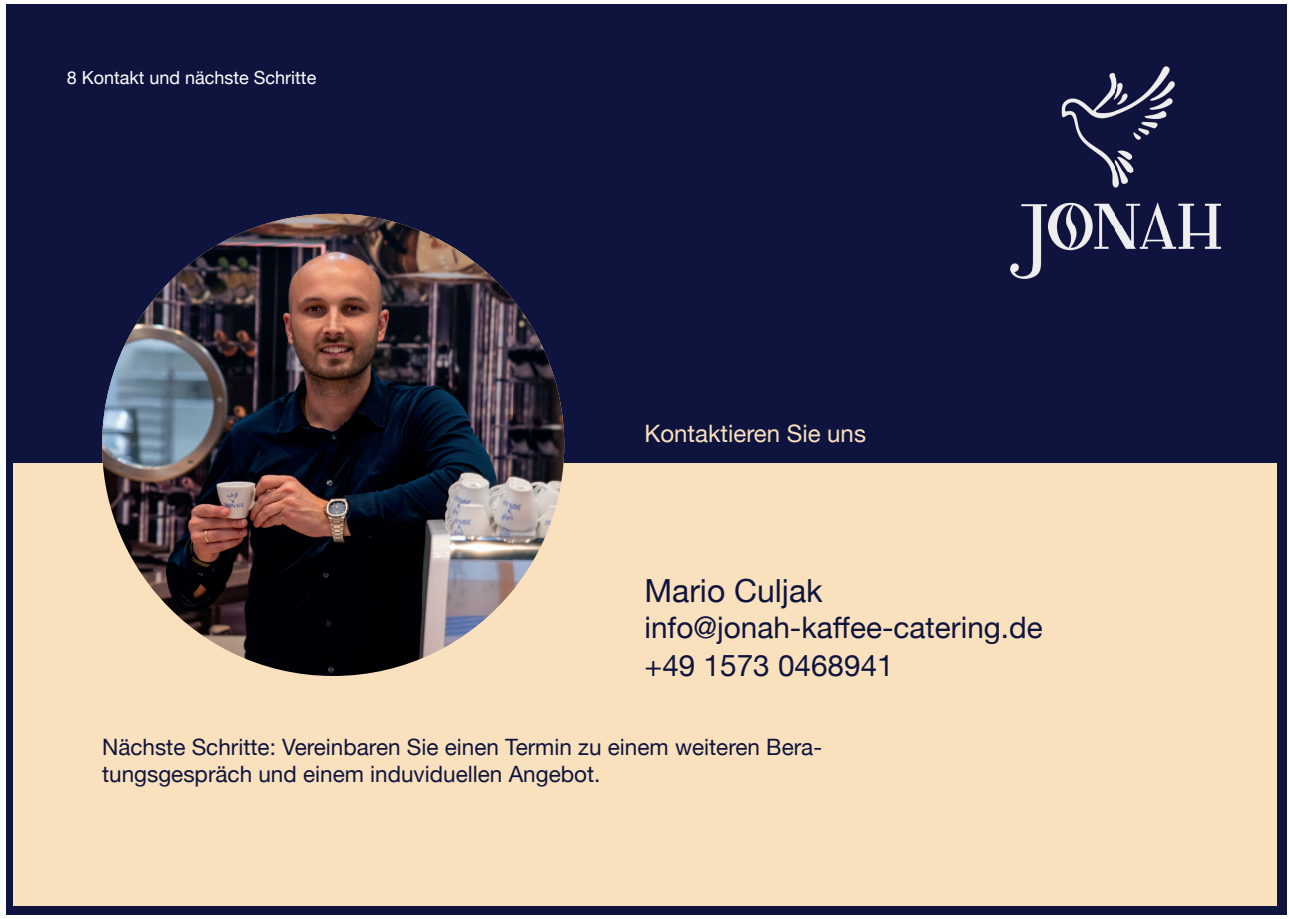
<style>
.page{position:relative;width:1289px;height:919px;background:#fff}
.page>*{position:absolute;margin:0;border:0;box-sizing:border-box;transform-origin:0 0}
.t1{font:31.8px "Helvetica Neue";color:#0f143e}
.t2{font:29.7px/38.2px "Helvetica Neue";color:#0f143e}
.t3{font:24px "Helvetica Neue";color:#fae1be}
.t4{font:22.5px/27px "Helvetica Neue";color:#0f143e}
.t5{font:18px "Helvetica Neue";color:#fff}
</style>
<div class="page">
<div style="left:6px;top:4px;width:1280px;height:910px;background:#0f143e"></div>
<div style="left:13px;top:463px;width:1263px;height:443px;background:#fae1be"></div>
<img style="left:1010px;top:67px;width:210px;height:211px">
<div style="left:1048px;top:259px;width:174px;height:16px;background:#0f143e"></div>
<img style="left:153px;top:214px;width:360px;height:462px">
<img style="left:102px;top:300px;width:51px;height:290px">
<img style="left:513px;top:300px;width:51px;height:290px">
<p class="t5" style="left:67px;top:65px;width:251px">8 Kontakt und nächste Schritte</p>
<p class="t3" style="left:644px;top:416px;width:223px">Kontaktieren Sie uns</p>
<h1 class="t1" style="left:644px;top:567px;width:180px">Mario Culjak</h1>
<h2 class="t2" style="left:644px;top:609px;width:400px">info@jonah-kaffee-catering.de +49 1573 0468941</h2>
<p class="t4" style="left:102px;top:734px;width:721px">Nächste Schritte: Vereinbaren Sie einen Termin zu einem weiteren Bera&shy;tungsgespräch und einem induviduellen Angebot.</p>
</div>
